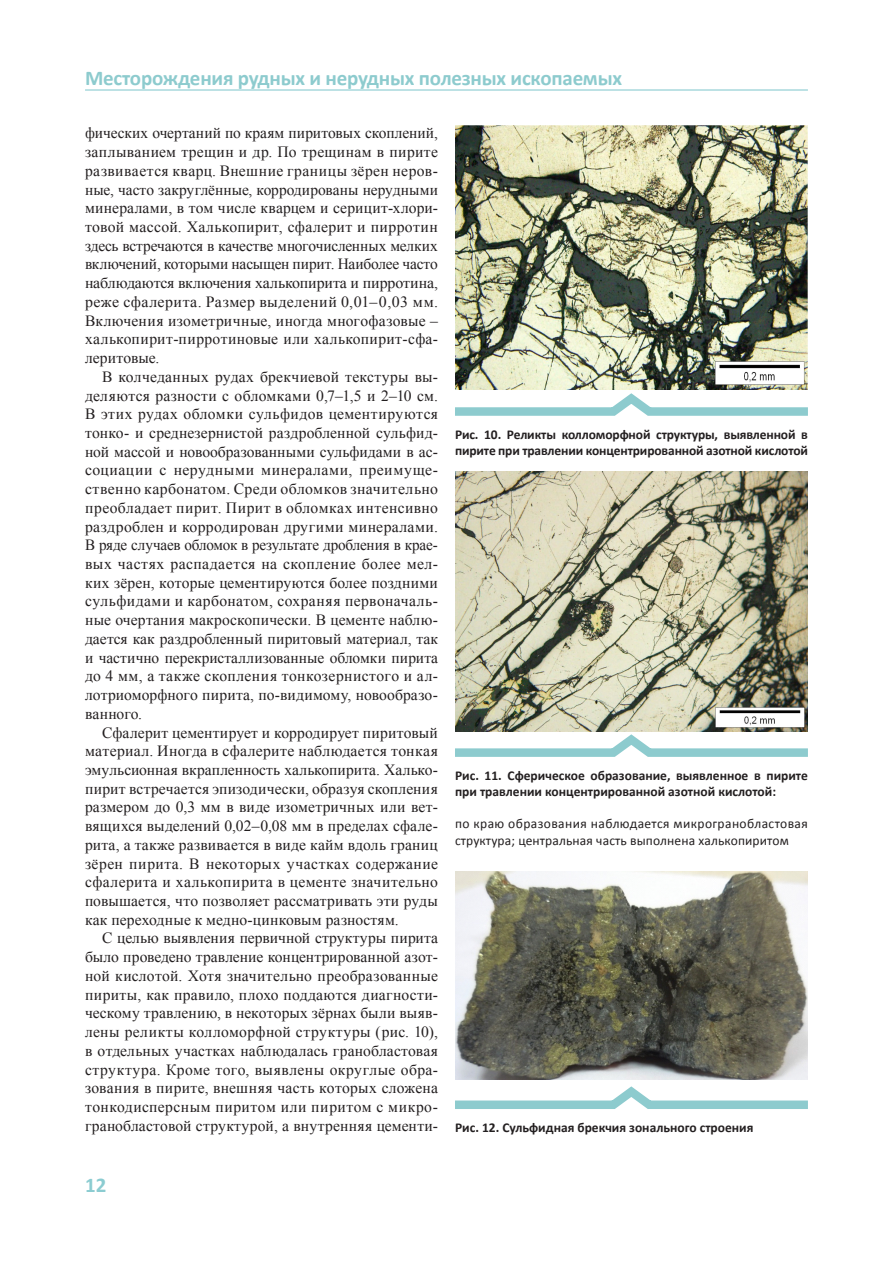
<style>
.page{position:relative;width:893px;height:1263px;background:#fff}
.page>*{position:absolute;margin:0;border:0;box-sizing:border-box;transform-origin:0 0}
.t1{font:700 21px "Calibri";letter-spacing:-.01em;color:#8dcbce}
.t2{font:700 21px "Calibri";color:#8bccd1}
.Основной_текст{font:15.6px/18.8px "Times New Roman";letter-spacing:.01em;color:#231f20;text-align:justify}
.t3{font:700 13.5px/16.2px "Calibri";color:#231f20}
.t4{font:13.5px/16.2px "Calibri";letter-spacing:.01em;color:#231f20}
</style>
<div class="page">
<hr style="left:85px;top:89px;width:723px;height:2px;background:#8bccd1">
<svg style="left:455px;top:389px;width:353px;height:27px"></svg>
<img style="left:455px;top:125px;width:353px;height:264px">
<img style="left:455px;top:472px;width:353px;height:257px">
<svg style="left:455px;top:729px;width:353px;height:28px"></svg>
<svg style="left:455px;top:1086px;width:353px;height:23px"></svg>
<img style="left:455px;top:872px;width:353px;height:208px">
<h1 class="t1" style="left:85px;top:65px;width:538px">Месторождения рудных и нерудных полезных ископаемых</h1>
<p class="Основной_текст" style="left:85px;top:124px;width:354px">фических очертаний по краям пиритовых скоплений, заплыванием трещин и др. По трещинам в пирите развивается кварц. Внешние границы зёрен неров&shy;ные, часто закруглённые, корродированы нерудными минералами, в том числе кварцем и серицит-хлори&shy;товой массой. Халькопирит, сфалерит и пирротин здесь встречаются в качестве многочисленных мелких включений, которыми насыщен пирит. Наиболее часто наблюдаются включения халькопирита и пирротина, реже сфалерита. Размер выделений 0,01–0,03 мм.<br>Включения изометричные, иногда многофазовые – халькопирит-пирротиновые или халькопирит-сфа&shy;леритовые.</p>
<p class="Основной_текст" style="left:85px;top:367px;width:354px;text-indent:17px">В колчеданных рудах брекчиевой текстуры вы&shy;деляются разности с обломками 0,7–1,5 и 2–10 см.<br>В этих рудах обломки сульфидов цементируются тонко- и среднезернистой раздробленной сульфид&shy;ной массой и новообразованными сульфидами в ас&shy;социации с нерудными минералами, преимуще&shy;ственно карбонатом. Среди обломков значительно преобладает пирит. Пирит в обломках интенсивно раздроблен и корродирован другими минералами.<br>В ряде случаев обломок в результате дробления в крае&shy;вых частях распадается на скопление более мел&shy;ких зёрен, которые цементируются более поздними сульфидами и карбонатом, сохраняя первоначаль&shy;ные очертания макроскопически. В цементе наблю&shy;дается как раздробленный пиритовый материал, так и частично перекристаллизованные обломки пирита до 4 мм, а также скопления тонкозернистого и ал&shy;лотриоморфного пирита, по-видимому, новообразо&shy;ванного.</p>
<p class="Основной_текст" style="left:85px;top:723px;width:354px;text-indent:17px">Сфалерит цементирует и корродирует пиритовый материал. Иногда в сфалерите наблюдается тонкая эмульсионная вкрапленность халькопирита. Халько&shy;пирит встречается эпизодически, образуя скопления размером до 0,3 мм в виде изометричных или вет&shy;вящихся выделений 0,02–0,08 мм в пределах сфале&shy;рита, а также развивается в виде кайм вдоль границ зёрен пирита. В некоторых участках содержание сфалерита и халькопирита в цементе значительно повышается, что позволяет рассматривать эти руды как переходные к медно-цинковым разностям.</p>
<p class="Основной_текст" style="left:85px;top:929px;width:354px;text-indent:17px">С целью выявления первичной структуры пирита было проведено травление концентрированной азот&shy;ной кислотой. Хотя значительно преобразованные пириты, как правило, плохо поддаются диагности&shy;ческому травлению, в некоторых зёрнах были выяв&shy;лены реликты колломорфной структуры (рис. 10), в отдельных участках наблюдалась гранобластовая структура. Кроме того, выявлены округлые обра&shy;зования в пирите, внешняя часть которых сложена тонкодисперсным пиритом или пиритом с микро&shy;гранобластовой структурой, а внутренняя цементи-</p>
<h1 class="t2" style="left:85px;top:1171px;width:23px">12</h1>
<p class="t3" style="left:455px;top:426px;width:354px">Рис. 10. Реликты колломорфной структуры, выявленной в пирите при травлении концентрированной азотной кислотой</p>
<p class="t3" style="left:455px;top:767px;width:354px">Рис. 11. Сферическое образование, выявленное в пирите при травлении концентрированной азотной кислотой:</p>
<p class="t4" style="left:455px;top:816px;width:354px">по краю образования наблюдается микрогранобластовая структура; центральная часть выполнена халькопиритом</p>
<p class="t3" style="left:455px;top:1119px;width:300px">Рис. 12. Сульфидная брекчия зонального строения</p>
</div>
